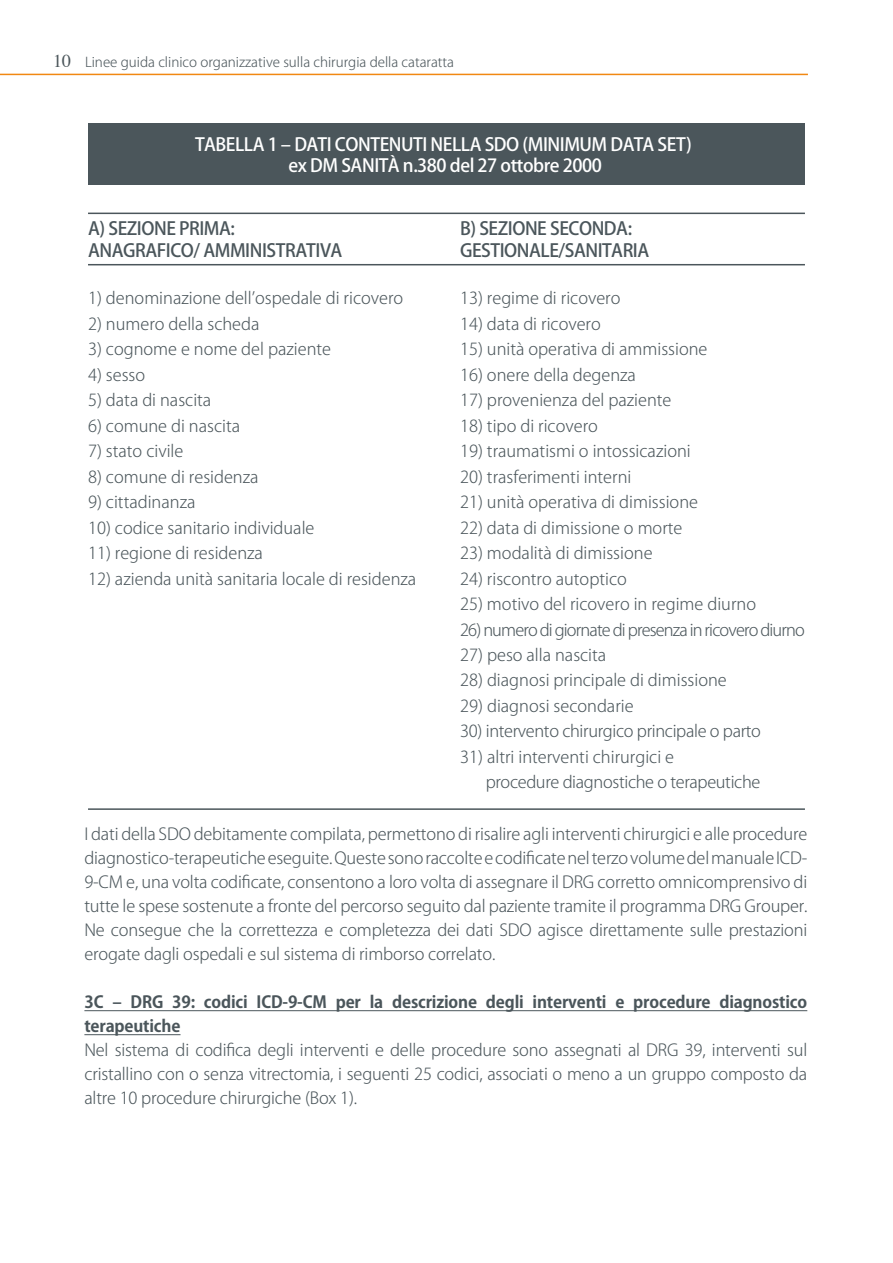
<style>
.page{position:relative;width:893px;height:1263px;background:#fff}
.page>*{position:absolute;margin:0;border:0;box-sizing:border-box;transform-origin:0 0}
.t1{font:500 18px "Koz Go Pr 6 N";letter-spacing:-.025em;color:#4b565b}
.t2{font:500 18px/21.6px "Koz Go Pr 6 N";letter-spacing:-.025em;color:#fff;text-align:center}
.t3{font:300 16.5px/24px "Koz Go Pr 6 N";color:#4b565b;text-align:justify}
.t4{font:300 16.5px/25.5px "Koz Go Pr 6 N";letter-spacing:-.02em;color:#4b565b}
.t5{font:700 16.5px/24px "Koz Go Pr 6 N";letter-spacing:-.01em;color:#4b565b}
.t6{font:300 16.5px "Koz Go Pr 6 N";letter-spacing:-.05em;color:#4b565b}
.t7{font:300 13.5px "Koz Go Pr 6 N";color:#4b565b}
.s1{font-family:"Times";font-weight:400;font-size:18px}
</style>
<div class="page">
<hr style="left:0;top:74px;width:808px;height:1px;background:#f18812">
<hr style="left:84px;top:1010px;width:723px;height:1px;background:#4b565b">
<hr style="left:84px;top:1034px;width:97px;height:1px;background:#4b565b">
<div style="left:88px;top:123px;width:717px;height:62px;background:#4b565b"></div>
<hr style="left:88px;top:213px;width:717px;height:1px;background:#4b565b">
<hr style="left:88px;top:264px;width:717px;height:1px;background:#4b565b">
<hr style="left:88px;top:808px;width:717px;height:2px;background:#4b565b">
<p class="t7" style="left:53px;top:55px;width:402px"><span class="s1">10</span> Linee guida clinico organizzative sulla chirurgia della cataratta</p>
<p class="t2" style="left:195px;top:133px;width:498px">TABELLA 1 – DATI CONTENUTI NELLA SDO (MINIMUM DATA SET) ex DM SANITÀ n.380 del 27 ottobre 2000</p>
<p class="t1" style="left:88px;top:219px;width:148px">A) SEZIONE PRIMA:</p>
<p class="t1" style="left:460px;top:219px;width:174px">B) SEZIONE SECONDA:</p>
<p class="t1" style="left:88px;top:240px;width:256px">ANAGRAFICO/ AMMINISTRATIVA</p>
<p class="t1" style="left:460px;top:240px;width:191px">GESTIONALE/SANITARIA</p>
<p class="t3" style="left:88px;top:286px;width:317px">1) denominazione dell’ospedale di ricovero</p>
<p class="t3" style="left:460px;top:286px;width:162px">13) regime di ricovero</p>
<p class="t3" style="left:88px;top:312px;width:173px">2) numero della scheda</p>
<p class="t3" style="left:460px;top:312px;width:142px">14) data di ricovero</p>
<p class="t3" style="left:88px;top:337px;width:245px">3) cognome e nome del paziente</p>
<p class="t3" style="left:460px;top:337px;width:249px">15) unità operativa di ammissione</p>
<p class="t3" style="left:88px;top:363px;width:59px">4) sesso</p>
<p class="t3" style="left:460px;top:363px;width:177px">16) onere della degenza</p>
<p class="t3" style="left:88px;top:388px;width:125px">5) data di nascita</p>
<p class="t3" style="left:460px;top:388px;width:213px">17) provenienza del paziente</p>
<p class="t3" style="left:88px;top:414px;width:154px">6) comune di nascita</p>
<p class="t3" style="left:460px;top:414px;width:139px">18) tipo di ricovero</p>
<p class="t3" style="left:88px;top:439px;width:97px">7) stato civile</p>
<p class="t3" style="left:460px;top:439px;width:232px">19) traumatismi o intossicazioni</p>
<p class="t3" style="left:88px;top:465px;width:172px">8) comune di residenza</p>
<p class="t3" style="left:460px;top:465px;width:173px">20) trasferimenti interni</p>
<p class="t3" style="left:88px;top:490px;width:109px">9) cittadinanza</p>
<p class="t3" style="left:460px;top:490px;width:239px">21) unità operativa di dimissione</p>
<p class="t3" style="left:88px;top:516px;width:228px">10) codice sanitario individuale</p>
<p class="t3" style="left:460px;top:516px;width:224px">22) data di dimissione o morte</p>
<p class="t3" style="left:88px;top:541px;width:176px">11) regione di residenza</p>
<p class="t3" style="left:460px;top:541px;width:194px">23) modalità di dimissione</p>
<p class="t3" style="left:88px;top:567px;width:330px">12) azienda unità sanitaria locale di residenza</p>
<p class="t3" style="left:460px;top:567px;width:168px">24) riscontro autoptico</p>
<p class="t3" style="left:460px;top:592px;width:297px">25) motivo del ricovero in regime diurno</p>
<p class="t6" style="left:460px;top:620px;width:346px">26) numero di giornate di presenza in ricovero diurno</p>
<p class="t3" style="left:460px;top:643px;width:148px">27) peso alla nascita</p>
<p class="t3" style="left:460px;top:669px;width:268px">28) diagnosi principale di dimissione</p>
<p class="t3" style="left:460px;top:694px;width:175px">29) diagnosi secondarie</p>
<p class="t4" style="left:460px;top:719px;width:302px">30) intervento chirurgico principale o parto</p>
<p class="t4" style="left:486px;top:744px;width:276px;text-indent:-26px">31) altri interventi chirurgici e<br>procedure diagnostiche o terapeutiche</p>
<p class="t3" style="left:84px;top:822px;width:724px">I dati della SDO debitamente compilata, permettono di risalire agli interventi chirurgici e alle procedure diagnostico-terapeutiche eseguite. Queste sono raccolte e codificate nel terzo volume del manuale ICD-9-CM e, una volta codificate, consentono a loro volta di assegnare il DRG corretto omnicomprensivo di tutte le spese sostenute a fronte del percorso seguito dal paziente tramite il programma DRG Grouper.<br>Ne consegue che la correttezza e completezza dei dati SDO agisce direttamente sulle prestazioni erogate dagli ospedali e sul sistema di rimborso correlato.</p>
<p class="t5" style="left:84px;top:991px;width:724px">3C – DRG 39: codici ICD-9-CM per la descrizione degli interventi e procedure diagnostico terapeutiche</p>
<p class="t3" style="left:84px;top:1039px;width:724px">Nel sistema di codifica degli interventi e delle procedure sono assegnati al DRG 39, interventi sul cristallino con o senza vitrectomia, i seguenti 25 codici, associati o meno a un gruppo composto da altre 10 procedure chirurgiche (Box 1).</p>
</div>
